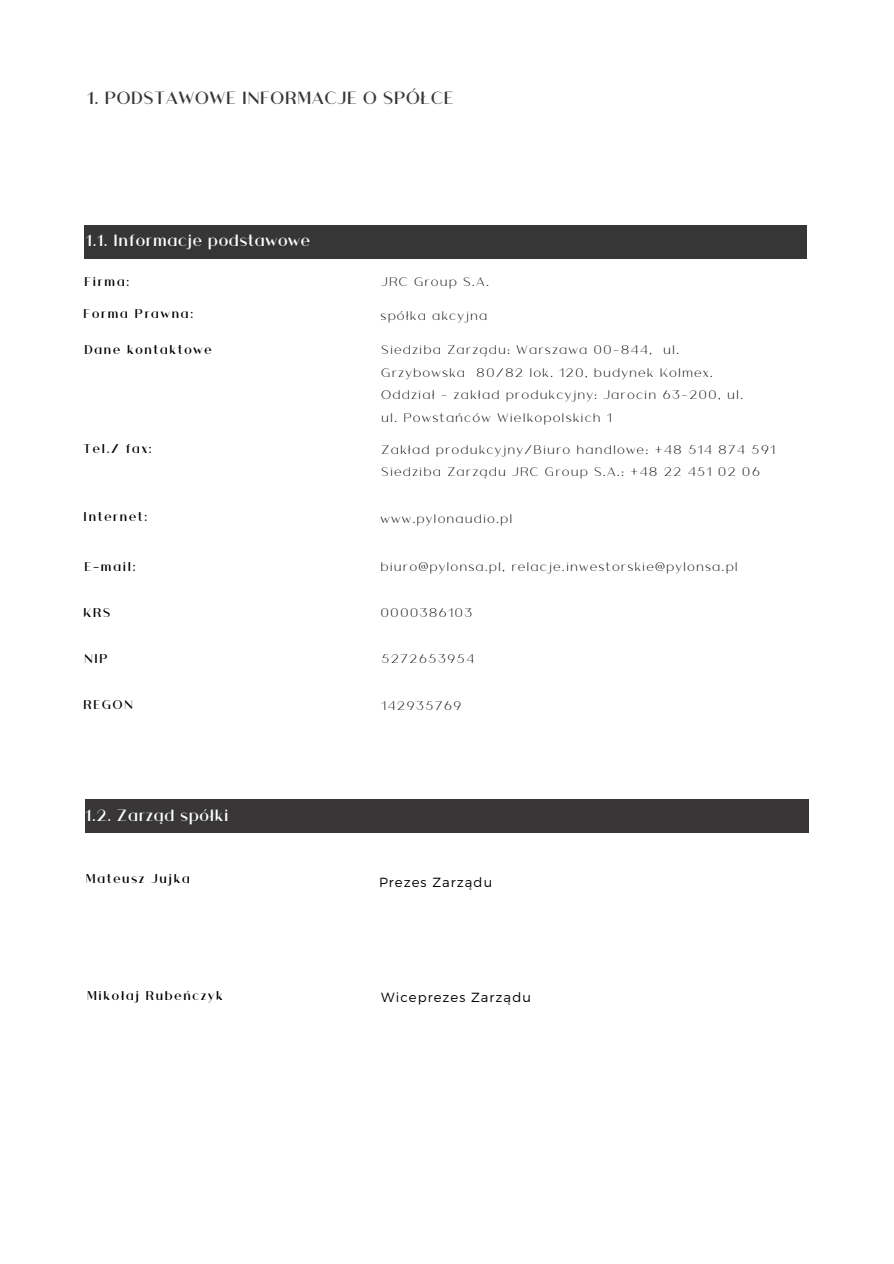
<style>
.page{position:relative;width:894px;height:1264px;background:#fff}
.page>*{position:absolute;margin:0;border:0;box-sizing:border-box;transform-origin:0 0}
.t1{font:18.75px "Athena";color:#363636}
.t2{font:17.25px "Athena";color:#fff}
.t3{font:13.5px "Athena";letter-spacing:.08em;color:#000}
.t4{font:300 13.2px/22.5px "Athena";letter-spacing:.08em;color:#000}
.t5{font:300 13.2px "Montserrat";letter-spacing:.08em;color:#000}
</style>
<div class="page">
<div style="left:85px;top:799px;width:723px;height:33px;background:#383637"></div>
<div style="left:84px;top:225px;width:722px;height:34px;background:#363636"></div>
<h1 class="t1" style="left:87px;top:91px;width:368px">1. PODSTAWOWE INFORMACJE O SPÓŁCE</h1>
<h2 class="t2" style="left:86px;top:234px;width:226px">1.1. Informacje podstawowe</h2>
<p class="t3" style="left:84px;top:276px;width:47px">Firma:</p>
<p class="t3" style="left:83px;top:308px;width:112px">Forma Prawna:</p>
<p class="t3" style="left:84px;top:344px;width:129px">Dane kontaktowe</p>
<p class="t3" style="left:83px;top:443px;width:70px">Tel./ fax:</p>
<p class="t3" style="left:83px;top:511px;width:66px">Internet:</p>
<p class="t3" style="left:84px;top:561px;width:53px">E-mail:</p>
<p class="t3" style="left:83px;top:607px;width:29px">KRS</p>
<p class="t3" style="left:84px;top:653px;width:25px">NIP</p>
<p class="t3" style="left:83px;top:699px;width:51px">REGON</p>
<p class="t2" style="left:85px;top:809px;width:145px">1.2. Zarząd spółki</p>
<p class="t3" style="left:85px;top:873px;width:106px">Mateusz Jujka</p>
<p class="t3" style="left:87px;top:990px;width:138px">Mikołaj Rubeńczyk</p>
<p class="t4" style="left:381px;top:271px;width:109px">JRC Group S.A.</p>
<p class="t4" style="left:380px;top:305px;width:108px">spółka akcyjna</p>
<h4 class="t4" style="left:381px;top:339px;width:333px">Siedziba Zarządu: Warszawa 00-844, ul.<br>Grzybowska 80/82 lok. 120, budynek Kolmex.</h4>
<p class="t4" style="left:381px;top:384px;width:363px">Oddział - zakład produkcyjny: Jarocin 63-200, ul. ul. Powstańców Wielkopolskich 1</p>
<h3 class="t4" style="left:381px;top:439px;width:395px">Zakład produkcyjny/Biuro handlowe: +48 514 874 591</h3>
<p class="t4" style="left:381px;top:462px;width:380px">Siedziba Zarządu JRC Group S.A.: +48 22 451 02 06</p>
<h4 class="t4" style="left:380px;top:508px;width:133px">www.pylonaudio.pl</h4>
<h4 class="t4" style="left:380px;top:556px;width:359px">biuro@pylonsa.pl, relacje.inwestorskie@pylonsa.pl</h4>
<p class="t4" style="left:380px;top:602px;width:93px">0000386103</p>
<p class="t4" style="left:381px;top:648px;width:94px">5272653954</p>
<h2 class="t4" style="left:381px;top:695px;width:82px">142935769</h2>
<p class="t5" style="left:379px;top:873px;width:115px">Prezes Zarządu</p>
<p class="t5" style="left:381px;top:988px;width:151px">Wiceprezes Zarządu</p>
</div>
